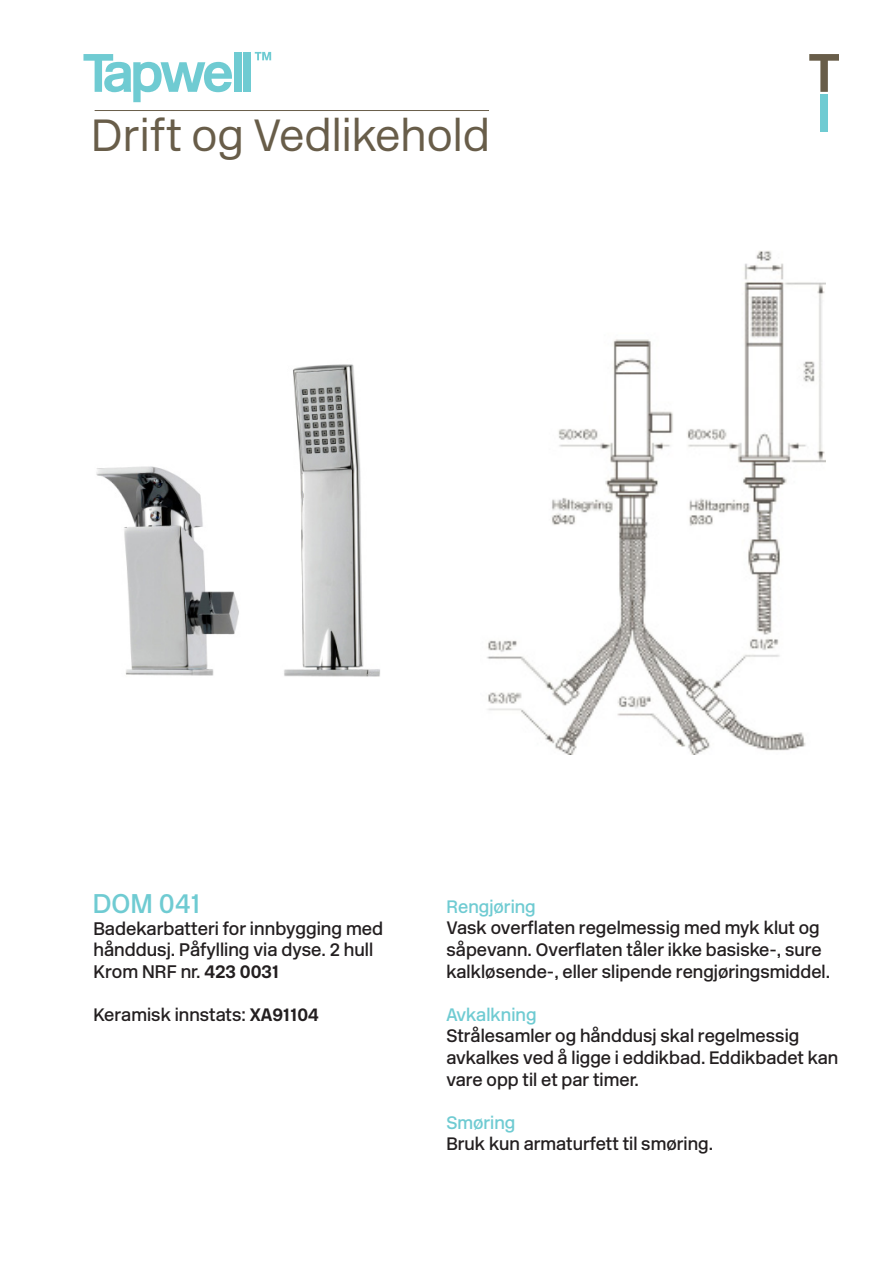
<style>
.page{position:relative;width:893px;height:1263px;background:#fff}
.page>*{position:absolute;margin:0;border:0;box-sizing:border-box;transform-origin:0 0}
.t1{font:300 45px "New Rail Alphabet";color:#685d49}
.t2{font:500 27px "New Rail Alphabet";color:#6fcbd2}
.t3{font:500 18.15px "New Rail Alphabet";color:#231f20}
.t4{font:500 18px/21.6px "New Rail Alphabet";color:#231f20}
.t5{font:500 18px "New Rail Alphabet";color:#6fcbd2}
.s1{font-weight:700}
</style>
<div class="page">
<img style="left:96px;top:364px;width:284px;height:313px">
<svg style="left:83px;top:54px;width:149px;height:48px"></svg>
<div style="left:234px;top:52px;width:7px;height:40px;background:#6fcbd2"></div>
<div style="left:244px;top:52px;width:7px;height:40px;background:#6fcbd2"></div>
<svg style="left:255px;top:52px;width:16px;height:8px"></svg>
<svg style="left:809px;top:54px;width:30px;height:38px"></svg>
<div style="left:820px;top:95px;width:8px;height:37px;background:#6fcbd2"></div>
<hr style="left:95px;top:110px;width:394px;height:1px;background:#695e4a">
<img style="left:487px;top:251px;width:338px;height:503px">
<p class="t1" style="left:91px;top:105px;width:400px">Drift og Vedlikehold</p>
<p class="t2" style="left:93px;top:885px;width:109px">DOM 041</p>
<p class="t3" style="left:93px;top:916px;width:291px">Badekarbatteri for innbygging med</p>
<p class="t3" style="left:93px;top:938px;width:281px">hånddusj. Påfylling via dyse. 2 hull</p>
<p class="t3" style="left:93px;top:960px;width:187px">Krom NRF nr. <span class="s1">423 0031</span></p>
<p class="t4" style="left:93px;top:1004px;width:227px">Keramisk innstats: <span class="s1">XA91104</span></p>
<p class="t5" style="left:446px;top:894px;width:91px">Rengjøring</p>
<p class="t4" style="left:446px;top:917px;width:385px">Vask overflaten regelmessig med myk klut og såpevann. Overflaten tåler ikke basiske-, sure kalkløsende-, eller slipende rengjøringsmiddel.</p>
<p class="t5" style="left:446px;top:1002px;width:92px">Avkalkning</p>
<p class="t4" style="left:446px;top:1025px;width:393px">Strålesamler og hånddusj skal regelmessig avkalkes ved å ligge i eddikbad. Eddikbadet kan vare opp til et par timer.</p>
<p class="t5" style="left:446px;top:1110px;width:70px">Smøring</p>
<p class="t4" style="left:446px;top:1133px;width:268px">Bruk kun armaturfett til smøring.</p>
</div>
